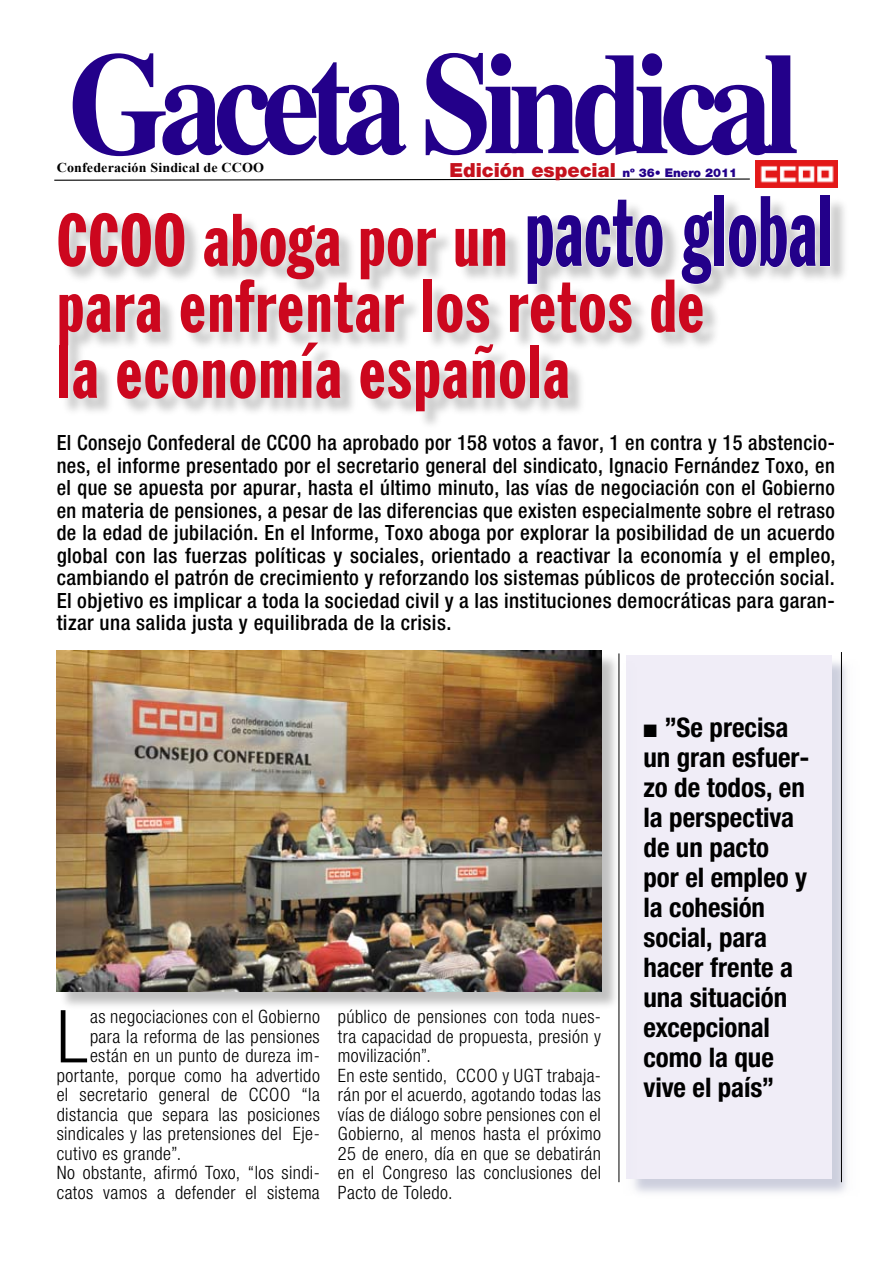
<style>
.page{position:relative;width:893px;height:1263px;background:#fff}
.page>*{position:absolute;margin:0;border:0;box-sizing:border-box;transform-origin:0 0}
.t1{font:extra-condensed 73.5px/66px "Franklin Gothic BT";letter-spacing:.01em;color:#cc071e}
.t2{font:300 condensed 73.05px "Helvetica Neue";color:#000}
.t3{font:700 condensed 27px/30px "Helvetica Neue";color:#000}
.t4{font:500 condensed 21px/22.5px "Helvetica Neue";letter-spacing:.02em;color:#000;text-align:justify}
.t5{font:900 19.5px "Helvetica Neue";color:#c5121d}
.t6{font:300 condensed 18.45px/19.5px "Helvetica Neue";letter-spacing:.02em;color:#000}
.t7{font:700 13.5px "Times New Roman";letter-spacing:.01em;color:#000;scale:1.04 1}
.s1{font-size:12px;color:#23008a}
.s2{font-size:98.55px;color:#23008a}
</style>
<div class="page">
<svg style="left:73px;top:53px;width:724px;height:103px"></svg>
<svg style="left:54px;top:178px;width:696px;height:3px"></svg>
<div style="left:59px;top:196px;width:791px;height:236px;background:#000;opacity:.22"></div>
<svg style="left:527px;top:199px;width:136px;height:86px"></svg>
<svg style="left:681px;top:210px;width:32px;height:75px"></svg>
<div style="left:714px;top:195px;width:10px;height:71px;border:1px solid #fff"></div>
<svg style="left:728px;top:196px;width:88px;height:72px"></svg>
<div style="left:820px;top:195px;width:10px;height:71px;border:1px solid #fff"></div>
<img style="left:756px;top:160px;width:82px;height:27px">
<div style="left:628px;top:656px;width:224px;height:542px;background:#bcbfd2;opacity:.75"></div>
<div style="left:626px;top:655px;width:206px;height:524px;background:#f0edf7"></div>
<div style="left:843px;top:657px;width:18px;height:541px;background:#bcbfd2;opacity:.63"></div>
<hr style="left:841px;top:652px;width:1px;height:530px;background:#000">
<div style="left:620px;top:658px;width:19px;height:540px;background:#bcbfd2;opacity:.63"></div>
<hr style="left:619px;top:653px;width:1px;height:529px;background:#000">
<div style="left:58px;top:652px;width:563px;height:359px;background:#000;opacity:.25"></div>
<img style="left:57px;top:651px;width:544px;height:341px">
<p class="t7" style="left:57px;top:158px;width:201px">Confederación Sindical de CCOO</p>
<p class="t5" style="left:449px;top:158px;width:289px">Edición especial <span class="s1">nº 36• Enero 2011</span></p>
<h1 class="t1" style="left:56px;top:207px;width:778px">CCOO aboga por un <span class="s2">pacto global </span>para enfrentar los retos de<br>la economía española</h1>
<p class="t4" style="left:57px;top:431px;width:780px">El Consejo Confederal de CCOO ha aprobado por 158 votos a favor, 1 en contra y 15 abstencio&shy;nes, el informe presentado por el secretario general del sindicato, Ignacio Fernández Toxo, en el que se apuesta por apurar, hasta el último minuto, las vías de negociación con el Gobierno en materia de pensiones, a pesar de las diferencias que existen especialmente sobre el retraso de la edad de jubilación. En el Informe, Toxo aboga por explorar la posibilidad de un acuerdo global con las fuerzas políticas y sociales, orientado a reactivar la economía y el empleo, cambiando el patrón de crecimiento y reforzando los sistemas públicos de protección social.<br>El objetivo es implicar a toda la sociedad civil y a las instituciones democráticas para garan&shy;tizar una salida justa y equilibrada de la crisis.</p>
<h2 class="t2" style="left:57px;top:995px;width:33px">L</h2>
<p class="t6" style="left:90px;top:1007px;width:231px">as negociaciones con el Gobierno</p>
<p class="t6" style="left:90px;top:1026px;width:231px">para la reforma de las pensiones</p>
<p class="t6" style="left:90px;top:1046px;width:231px">están en un punto de dureza im-</p>
<p class="t6" style="left:57px;top:1065px;width:265px">portante, porque como ha advertido</p>
<p class="t6" style="left:57px;top:1085px;width:265px">el secretario general de CCOO “la</p>
<p class="t6" style="left:57px;top:1104px;width:265px">distancia que separa las posiciones</p>
<p class="t6" style="left:57px;top:1124px;width:265px">sindicales y las pretensiones del Eje-</p>
<p class="t6" style="left:57px;top:1143px;width:126px">cutivo es grande”.</p>
<p class="t6" style="left:57px;top:1163px;width:265px">No obstante, afirmó Toxo, “los sindi-</p>
<p class="t6" style="left:57px;top:1182px;width:265px">catos vamos a defender el sistema</p>
<p class="t6" style="left:338px;top:1007px;width:265px">público de pensiones con toda nues&shy;tra capacidad de propuesta, presión y movilización”.<br>En este sentido, CCOO y UGT trabaja&shy;rán por el acuerdo, agotando todas las vías de diálogo sobre pensiones con el<br>Gobierno, al menos hasta el próximo<br>25 de enero, día en que se debatirán en el Congreso las conclusiones del<br>Pacto de Toledo.</p>
<p class="t3" style="left:643px;top:712px;width:168px">■ ”Se precisa un gran esfuer&shy;zo de todos, en la perspectiva de un pacto por el empleo y la cohesión social, para hacer frente a una situación excepcional como la que vive el país”</p>
</div>
